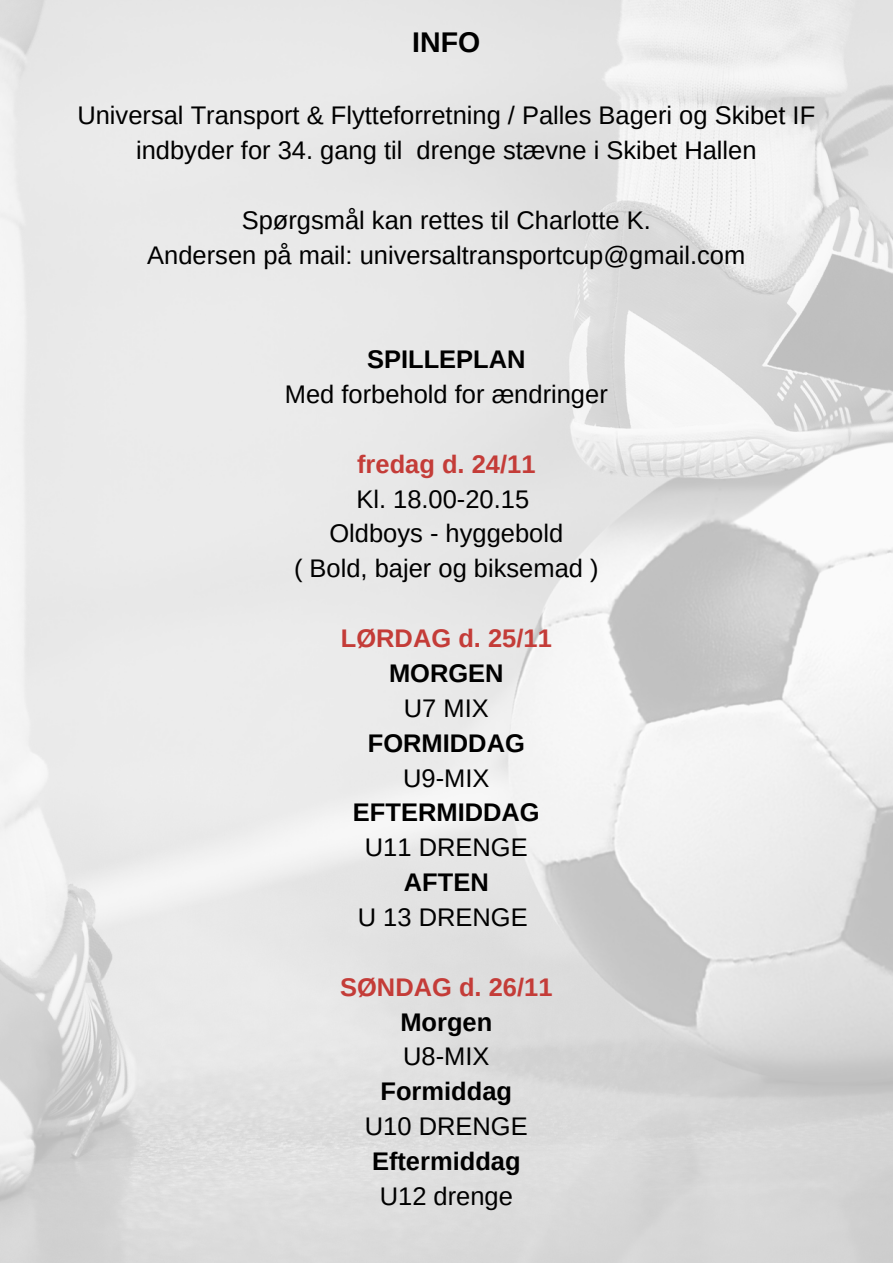
<style>
.page{position:relative;width:893px;height:1264px;background:#fff}
.page>*{position:absolute;margin:0;border:0;box-sizing:border-box;transform-origin:0 0}
.t1{font:700 28.5px "Arimo";color:#000}
.t2{font:25.5px "Arimo";color:#000}
.t3{font:700 25.5px "Arimo";color:#000}
.t4{font:700 25.5px "Arimo";color:#c43c38}
</style>
<div class="page">
<img style="left:0;top:0;width:892px;height:1262px">
<p class="t1" style="left:412px;top:26px;width:69px">INFO</p>
<p class="t2" style="left:77px;top:101px;width:739px">Universal Transport &amp; Flytteforretning / Palles Bageri og Skibet IF</p>
<p class="t2" style="left:136px;top:136px;width:622px">indbyder for 34. gang til drenge stævne i Skibet Hallen</p>
<p class="t2" style="left:242px;top:206px;width:411px">Spørgsmål kan rettes til Charlotte K.</p>
<p class="t2" style="left:147px;top:240px;width:599px">Andersen på mail: universaltransportcup@gmail.com</p>
<p class="t3" style="left:367px;top:345px;width:160px">SPILLEPLAN</p>
<p class="t2" style="left:285px;top:380px;width:324px">Med forbehold for ændringer</p>
<p class="t4" style="left:357px;top:449px;width:180px">fredag d. 24/11</p>
<p class="t2" style="left:356px;top:484px;width:174px">Kl. 18.00-20.15</p>
<p class="t2" style="left:329px;top:519px;width:235px">Oldboys - hyggebold</p>
<p class="t2" style="left:294px;top:554px;width:306px">( Bold, bajer og biksemad )</p>
<p class="t4" style="left:341px;top:624px;width:212px">LØRDAG d. 25/11</p>
<p class="t3" style="left:389px;top:659px;width:116px">MORGEN</p>
<p class="t2" style="left:404px;top:693px;width:86px">U7 MIX</p>
<p class="t3" style="left:368px;top:728px;width:159px">FORMIDDAG</p>
<p class="t2" style="left:403px;top:763px;width:88px">U9-MIX</p>
<p class="t3" style="left:353px;top:798px;width:188px">EFTERMIDDAG</p>
<p class="t2" style="left:365px;top:833px;width:164px">U11 DRENGE</p>
<p class="t3" style="left:404px;top:868px;width:86px">AFTEN</p>
<p class="t2" style="left:358px;top:902px;width:171px">U 13 DRENGE</p>
<p class="t4" style="left:340px;top:972px;width:214px">SØNDAG d. 26/11</p>
<p class="t3" style="left:400px;top:1007px;width:93px">Morgen</p>
<p class="t2" style="left:403px;top:1042px;width:88px">U8-MIX</p>
<p class="t3" style="left:380px;top:1077px;width:133px">Formiddag</p>
<p class="t2" style="left:365px;top:1111px;width:164px">U10 DRENGE</p>
<p class="t3" style="left:372px;top:1146px;width:150px">Eftermiddag</p>
<p class="t2" style="left:380px;top:1181px;width:135px">U12 drenge</p>
</div>
